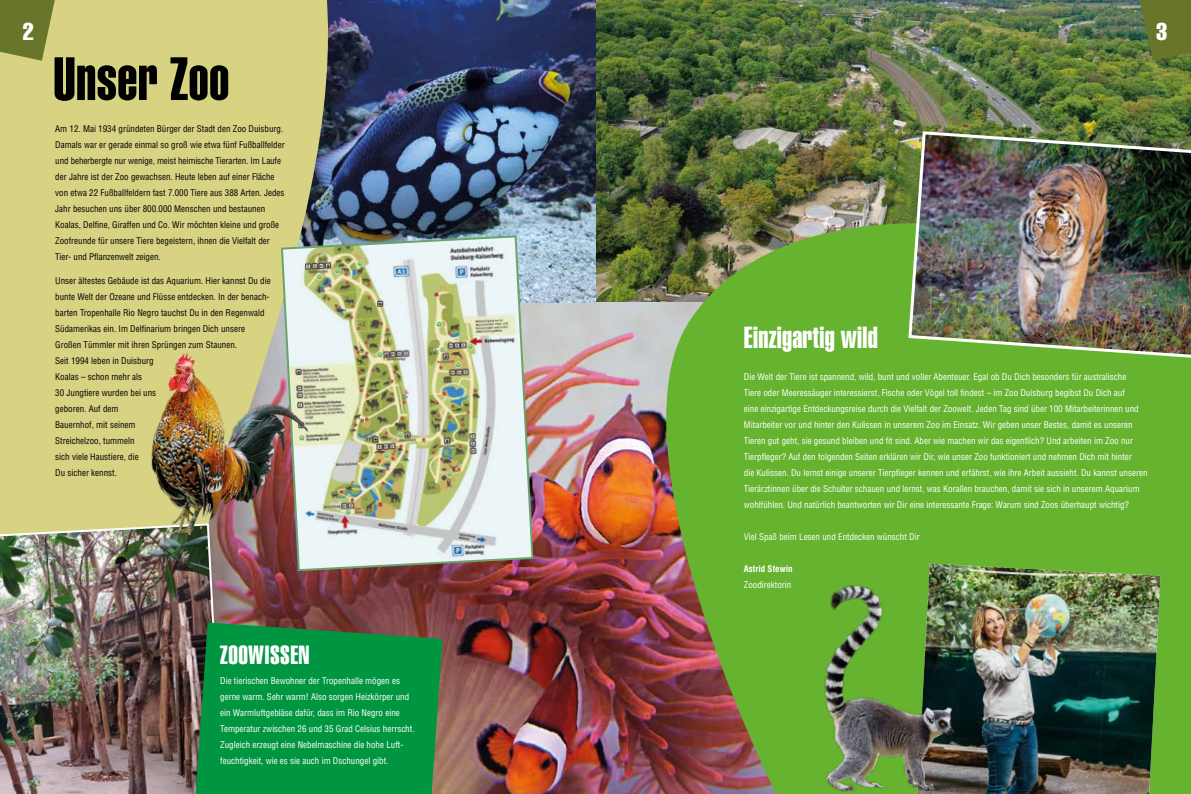
<style>
.page{position:relative;width:1191px;height:794px;background:#fff}
.page>*{position:absolute;margin:0;border:0;box-sizing:border-box;transform-origin:0 0}
.t1{font:60px "Helvetica Extra Compressed";letter-spacing:.01em;color:#000}
.t2{font:30px "Helvetica Extra Compressed";letter-spacing:.01em;color:#fff}
.t3{font:25.8px "Helvetica Extra Compressed";letter-spacing:.02em;color:#fff}
.t4{font:extra-condensed 24px "Helvetica";color:#fff}
.t5{font:condensed 9px/16px "Helvetica";color:#fff}
.t6{font:condensed 9px/16px "Helvetica";color:#000}
.t7{font:700 condensed 9px "Helvetica";color:#fff}
</style>
<div class="page">
<img style="left:595px;top:0;width:596px;height:303px">
<img style="left:375px;top:303px;width:224px;height:491px">
<img style="left:375px;top:0;width:220px;height:303px">
<svg style="left:0;top:0;width:375px;height:622px;background:#c3bd7c"></svg>
<img style="left:280px;top:234px;width:254px;height:338px">
<img style="left:0;top:522px;width:225px;height:272px">
<svg style="left:196px;top:622px;width:246px;height:172px;background:#0a8f41"></svg>
<img style="left:599px;top:137px;width:592px;height:657px">
<svg style="left:0;top:0;width:55px;height:61px;background:#7c863a"></svg>
<svg style="left:1139px;top:0;width:52px;height:61px;background:#65762f"></svg>
<img style="left:917px;top:563px;width:243px;height:231px">
<img style="left:149px;top:351px;width:160px;height:187px">
<img style="left:775px;top:567px;width:274px;height:227px">
<img style="left:906px;top:130px;width:285px;height:232px">
<h3 class="t4" style="left:23px;top:16px;width:13px">2</h3>
<h3 class="t4" style="left:1156px;top:16px;width:13px">3</h3>
<h1 class="t1" style="left:53px;top:43px;width:177px">Unser Zoo</h1>
<p class="t6" style="left:55px;top:121px;width:231px">Am 12. Mai 1934 gründeten Bürger der Stadt den Zoo Duisburg.<br>Damals war er gerade einmal so groß wie etwa fünf Fußballfelder und beherbergte nur wenige, meist heimische Tierarten. Im Laufe der Jahre ist der Zoo gewachsen. Heute leben auf einer Fläche von etwa 22 Fußballfeldern fast 7.000 Tiere aus 388 Arten. Jedes Jahr besuchen uns über 800.000 Menschen und bestaunen Koalas, Delfine, Giraffen und Co. Wir möchten kleine und große Zoofreunde für unsere Tiere begeistern, ihnen die Vielfalt der Tier- und Pflanzenwelt zeigen.</p>
<p class="t6" style="left:55px;top:273px;width:217px">Unser ältestes Gebäude ist das Aquarium. Hier kannst Du die bunte Welt der Ozeane und Flüsse entdecken. In der benach&shy;barten Tropenhalle Rio Negro tauchst Du in den Regenwald Südamerikas ein. Im Delfinarium bringen Dich unsere Großen Tümmler mit ihren Sprüngen zum Staunen.<br>Seit 1994 leben in Duisburg<br>Koalas – schon mehr als<br>30 Jungtiere wurden bei uns<br>geboren. Auf dem<br>Bauernhof, mit seinem<br>Streichelzoo, tummeln<br>sich viele Haustiere, die<br>Du sicher kennst.</p>
<h3 class="t3" style="left:220px;top:639px;width:91px">ZOOWISSEN</h3>
<p class="t5" style="left:220px;top:673px;width:196px">Die tierischen Bewohner der Tropenhalle mögen es gerne warm. Sehr warm! Also sorgen Heizkörper und ein Warmluftgebläse dafür, dass im Rio Negro eine Temperatur zwischen 26 und 35 Grad Celsius herrscht.<br>Zugleich erzeugt eine Nebelmaschine die hohe Luft&shy;feuchtigkeit, wie es sie auch im Dschungel gibt.</p>
<h2 class="t2" style="left:744px;top:319px;width:135px">Einzigartig wild</h2>
<p class="t5" style="left:744px;top:369px;width:405px">Die Welt der Tiere ist spannend, wild, bunt und voller Abenteuer. Egal ob Du Dich besonders für australische<br>Tiere oder Meeressäuger interessierst, Fische oder Vögel toll findest – im Zoo Duisburg begibst Du Dich auf<br>eine einzigartige Entdeckungsreise durch die Vielfalt der Zoowelt. Jeden Tag sind über 100 Mitarbeiterinnen und Mitarbeiter vor und hinter den Kulissen in unserem Zoo im Einsatz. Wir geben unser Bestes, damit es unseren Tieren gut geht, sie gesund bleiben und fit sind. Aber wie machen wir das eigentlich? Und arbeiten im Zoo nur Tierpfleger? Auf den folgenden Seiten erklären wir Dir, wie unser Zoo funktioniert und nehmen Dich mit hinter<br>die Kulissen. Du lernst einige unserer Tierpfleger kennen und erfährst, wie ihre Arbeit aussieht. Du kannst unseren Tierärztinnen über die Schulter schauen und lernst, was Korallen brauchen, damit sie sich in unserem Aquarium wohlfühlen. Und natürlich beantworten wir Dir eine interessante Frage: Warum sind Zoos überhaupt wichtig?</p>
<p class="t5" style="left:744px;top:529px;width:177px">Viel Spaß beim Lesen und Entdecken wünscht Dir</p>
<p class="t7" style="left:744px;top:563px;width:50px">Astrid Stewin</p>
<p class="t5" style="left:744px;top:577px;width:49px">Zoodirektorin</p>
</div>
